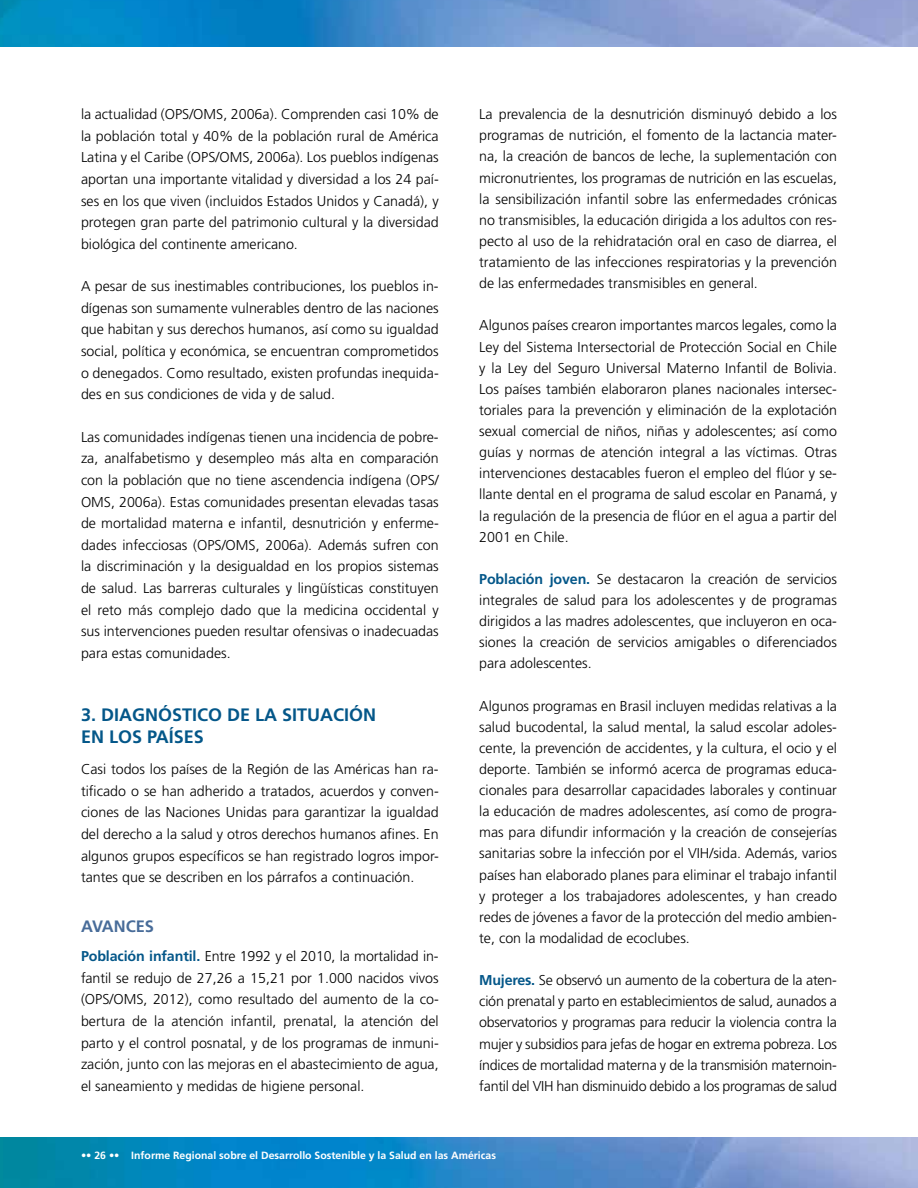
<style>
.page{position:relative;width:918px;height:1188px;background:#fff}
.page>*{position:absolute;margin:0;border:0;box-sizing:border-box;transform-origin:0 0}
.t1{font:700 18px/21.6px "Frutiger";color:#045789}
.t2{font:700 16.5px "Frutiger";color:#486c99}
.t3{font:300 14.25px/21.1px "Frutiger";color:#000;text-align:justify}
.t4{font:700 10.5px "Frutiger";color:#fff}
.s1{font-weight:700;color:#045789}
</style>
<div class="page">
<img style="left:0;top:1138px;width:918px;height:50px">
<img style="left:0;top:0;width:918px;height:47px">
<p class="t3" style="left:81px;top:103px;width:359px;line-height:21.6px">la actualidad (OPS/OMS, 2006a). Comprenden casi 10% de la población total y 40% de la población rural de América Latina y el Caribe (OPS/OMS, 2006a). Los pueblos indígenas aportan una importante vitalidad y diversidad a los 24 paí&shy;ses en los que viven (incluidos Estados Unidos y Canadá), y protegen gran parte del patrimonio cultural y la diversidad biológica del continente americano.</p>
<p class="t3" style="left:81px;top:276px;width:359px;line-height:21.6px">A pesar de sus inestimables contribuciones, los pueblos in&shy;dígenas son sumamente vulnerables dentro de las naciones que habitan y sus derechos humanos, así como su igualdad social, política y económica, se encuentran comprometidos o denegados. Como resultado, existen profundas inequida&shy;des en sus condiciones de vida y de salud.</p>
<p class="t3" style="left:81px;top:426px;width:359px;line-height:21.6px">Las comunidades indígenas tienen una incidencia de pobre&shy;za, analfabetismo y desempleo más alta en comparación con la población que no tiene ascendencia indígena (OPS/ OMS, 2006a). Estas comunidades presentan elevadas tasas de mortalidad materna e infantil, desnutrición y enferme&shy;dades infecciosas (OPS/OMS, 2006a). Además sufren con la discriminación y la desigualdad en los propios sistemas de salud. Las barreras culturales y lingüísticas constituyen el reto más complejo dado que la medicina occidental y sus intervenciones pueden resultar ofensivas o inadecuadas para estas comunidades.</p>
<p class="t1" style="left:81px;top:704px;width:297px">3. DIAGNÓSTICO DE LA SITUACIÓN<br>EN LOS PAÍSES</p>
<p class="t3" style="left:81px;top:758px;width:359px;line-height:21.6px">Casi todos los países de la Región de las Américas han ra&shy;tificado o se han adherido a tratados, acuerdos y conven&shy;ciones de las Naciones Unidas para garantizar la igualdad del derecho a la salud y otros derechos humanos afines. En algunos grupos específicos se han registrado logros impor&shy;tantes que se describen en los párrafos a continuación.</p>
<p class="t2" style="left:81px;top:917px;width:75px">AVANCES</p>
<p class="t3" style="left:81px;top:946px;width:359px;line-height:21.6px"><span class="s1">Población infantil.</span> Entre 1992 y el 2010, la mortalidad in&shy;fantil se redujo de 27,26 a 15,21 por 1.000 nacidos vivos (OPS/OMS, 2012), como resultado del aumento de la co&shy;bertura de la atención infantil, prenatal, la atención del parto y el control posnatal, y de los programas de inmuni&shy;zación, junto con las mejoras en el abastecimiento de agua, el saneamiento y medidas de higiene personal.</p>
<p class="t3" style="left:479px;top:104px;width:359px">La prevalencia de la desnutrición disminuyó debido a los programas de nutrición, el fomento de la lactancia mater&shy;na, la creación de bancos de leche, la suplementación con micronutrientes, los programas de nutrición en las escuelas, la sensibilización infantil sobre las enfermedades crónicas no transmisibles, la educación dirigida a los adultos con res&shy;pecto al uso de la rehidratación oral en caso de diarrea, el tratamiento de las infecciones respiratorias y la prevención de las enfermedades transmisibles en general.</p>
<p class="t3" style="left:479px;top:315px;width:359px">Algunos países crearon importantes marcos legales, como la Ley del Sistema Intersectorial de Protección Social en Chile y la Ley del Seguro Universal Materno Infantil de Bolivia.<br>Los países también elaboraron planes nacionales intersec&shy;toriales para la prevención y eliminación de la explotación sexual comercial de niños, niñas y adolescentes; así como guías y normas de atención integral a las víctimas. Otras intervenciones destacables fueron el empleo del flúor y se&shy;llante dental en el programa de salud escolar en Panamá, y la regulación de la presencia de flúor en el agua a partir del 2001 en Chile.</p>
<p class="t3" style="left:479px;top:568px;width:359px"><span class="s1">Población joven.</span> Se destacaron la creación de servicios integrales de salud para los adolescentes y de programas dirigidos a las madres adolescentes, que incluyeron en oca&shy;siones la creación de servicios amigables o diferenciados para adolescentes.</p>
<p class="t3" style="left:479px;top:695px;width:359px">Algunos programas en Brasil incluyen medidas relativas a la salud bucodental, la salud mental, la salud escolar adoles&shy;cente, la prevención de accidentes, y la cultura, el ocio y el deporte. También se informó acerca de programas educa&shy;cionales para desarrollar capacidades laborales y continuar la educación de madres adolescentes, así como de progra&shy;mas para difundir información y la creación de consejerías sanitarias sobre la infección por el VIH/sida. Además, varios países han elaborado planes para eliminar el trabajo infantil y proteger a los trabajadores adolescentes, y han creado redes de jóvenes a favor de la protección del medio ambien&shy;te, con la modalidad de ecoclubes.</p>
<p class="t3" style="left:479px;top:970px;width:359px"><span class="s1">Mujeres.</span> Se observó un aumento de la cobertura de la aten&shy;ción prenatal y parto en establecimientos de salud, aunados a observatorios y programas para reducir la violencia contra la mujer y subsidios para jefas de hogar en extrema pobreza. Los índices de mortalidad materna y de la transmisión maternoin&shy;fantil del VIH han disminuido debido a los programas de salud</p>
<p class="t4" style="left:81px;top:1149px;width:417px">•• 26 •• Informe Regional sobre el Desarrollo Sostenible y la Salud en las Américas</p>
</div>
